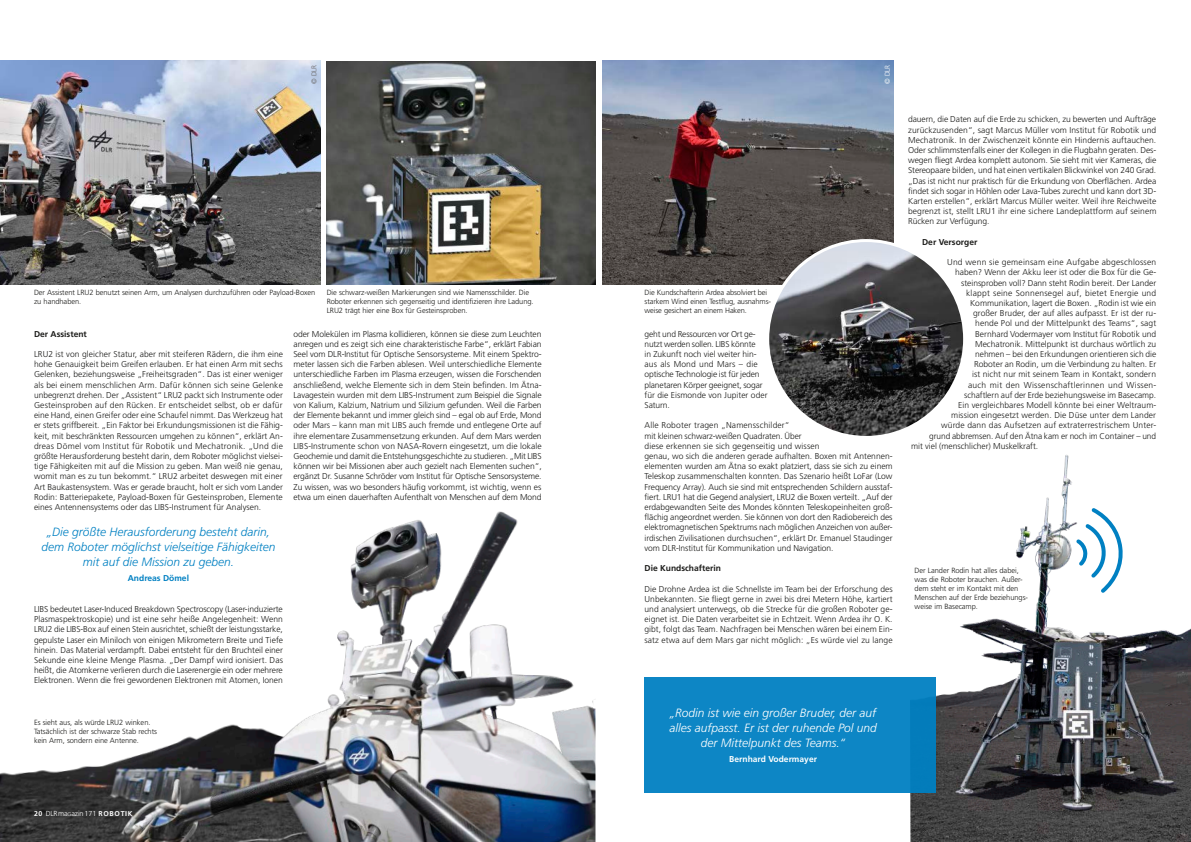
<style>
.page{position:relative;width:1191px;height:842px;background:#fff}
.page>*{position:absolute;margin:0;border:0;box-sizing:border-box;transform-origin:0 0}
.t1{font:italic 300 12px/15px "Frutiger LT Std";color:#0080c2;text-align:center}
.t2{font:italic 300 12px/15px "Frutiger LT Std";color:#fff;text-align:center}
.t3{font:300 8.5px/10.2px "Frutiger LT Std";color:#1c1c1a;text-align:justify}
.t4{font:300 8.5px "Frutiger LT Std";letter-spacing:.025em;color:#1c1c1a}
.t5{font:700 8.5px "Frutiger LT Std";color:#1c1c1a}
.t6{font:700 8.5px "Frutiger LT Std";color:#fff}
.t7{font:700 8.5px "Frutiger LT Std";color:#0080c2}
.t8{font:300 7.5px/9px "Frutiger LT Std";letter-spacing:-.01em;color:#1c1c1a}
.t9{font:700 7px "Frutiger LT Std";letter-spacing:.1em;color:#fff}
.t10{font:300 7px "Frutiger LT Std";color:#696767}
.t11{font:300 7px "Frutiger LT Std";color:#fff}
.s1{font-weight:300;font-size:7.3px}
.s2{font-weight:300;font-size:5.6px}
.s3{font-weight:300;font-size:7.2px}
</style>
<div class="page">
<img style="left:0;top:61px;width:320px;height:224px">
<img style="left:327px;top:61px;width:268px;height:224px">
<img style="left:0;top:511px;width:595px;height:331px">
<img style="left:602px;top:61px;width:292px;height:224px">
<img style="left:767px;top:241px;width:197px;height:196px;border-radius:98px">
<img style="left:911px;top:455px;width:280px;height:387px">
<svg style="left:1072px;top:505px;width:50px;height:91px"></svg>
<svg style="left:593px;top:699px;width:3px;height:10px"></svg>
<div style="left:644px;top:677px;width:292px;height:116px;background:#0d86c5"></div>
<p class="t10" style="left:310px;top:84px;width:21px;rotate:-90deg">© DLR</p>
<p class="t11" style="left:883px;top:84px;width:21px;rotate:-90deg">© DLR</p>
<p class="t3" style="left:908px;top:114px;width:250px">dauern, die Daten auf die Erde zu schicken, zu bewerten und Aufträge zurückzusenden“, sagt Marcus Müller vom Institut für Robotik und Mechatronik. In der Zwischenzeit könnte ein Hindernis auftauchen.<br>Oder schlimmstenfalls einer der Kollegen in die Flugbahn geraten. Des&shy;wegen fliegt Ardea komplett autonom. Sie sieht mit vier Kameras, die Stereopaare bilden, und hat einen vertikalen Blickwinkel von 240 Grad. „Das ist nicht nur praktisch für die Erkundung von Oberflächen. Ardea findet sich sogar in Höhlen oder Lava-Tubes zurecht und kann dort 3D-Karten erstellen“, erklärt Marcus Müller weiter. Weil ihre Reichweite begrenzt ist, stellt LRU1 ihr eine sichere Landeplattform auf seinem Rücken zur Verfügung.</p>
<p class="t5" style="left:922px;top:237px;width:57px">Der Versorger</p>
<p class="t4" style="left:947px;top:257px;width:211px">Und wenn sie gemeinsam eine Aufgabe abgeschlossen</p>
<p class="t3" style="left:955px;top:267px;width:203px">haben? Wenn der Akku leer ist oder die Box für die Ge-</p>
<p class="t3" style="left:961px;top:278px;width:196px">steinsproben voll? Dann steht Rodin bereit. Der Lander</p>
<p class="t4" style="left:966px;top:288px;width:192px">klappt seine Sonnensegel auf, bietet Energie und</p>
<p class="t3" style="left:970px;top:298px;width:187px">Kommunikation, lagert die Boxen. „Rodin ist wie ein</p>
<p class="t3" style="left:973px;top:308px;width:185px">großer Bruder, der auf alles aufpasst. Er ist der ru-</p>
<p class="t3" style="left:975px;top:318px;width:182px">hende Pol und der Mittelpunkt des Teams“, sagt</p>
<p class="t3" style="left:975px;top:329px;width:182px">Bernhard Vodermayer vom Institut für Robotik und</p>
<p class="t3" style="left:975px;top:339px;width:183px">Mechatronik. Mittelpunkt ist durchaus wörtlich zu</p>
<p class="t3" style="left:975px;top:349px;width:183px">nehmen – bei den Erkundungen orientieren sich die</p>
<p class="t3" style="left:974px;top:359px;width:183px">Roboter an Rodin, um die Verbindung zu halten. Er</p>
<p class="t3" style="left:972px;top:369px;width:185px">ist nicht nur mit seinem Team in Kontakt, sondern</p>
<p class="t4" style="left:968px;top:380px;width:190px">auch mit den Wissenschaftlerinnen und Wissen-</p>
<p class="t3" style="left:964px;top:390px;width:194px">schaftlern auf der Erde beziehungsweise im Basecamp.</p>
<p class="t3" style="left:958px;top:400px;width:200px">Ein vergleichbares Modell könnte bei einer Weltraum-</p>
<p class="t3" style="left:951px;top:410px;width:206px">mission eingesetzt werden. Die Düse unter dem Lander</p>
<p class="t3" style="left:941px;top:420px;width:216px">würde dann das Aufsetzen auf extraterrestrischem Unter-</p>
<p class="t3" style="left:929px;top:431px;width:228px">grund abbremsen. Auf den Ätna kam er noch im Container – und</p>
<p class="t3" style="left:911px;top:441px;width:129px">mit viel (menschlicher) Muskelkraft.</p>
<p class="t8" style="left:34px;top:288px;width:283px">Der Assistent LRU2 benutzt seinen Arm, um Analysen durchzuführen oder Payload-Boxen zu handhaben.</p>
<p class="t8" style="left:327px;top:288px;width:208px">Die schwarz-weißen Markierungen sind wie Namensschilder. Die<br>Roboter erkennen sich gegenseitig und identifizieren ihre Ladung.<br>LRU2 trägt hier eine Box für Gesteinsproben.</p>
<p class="t8" style="left:644px;top:288px;width:128px">Die Kundschafterin Ardea absolviert bei starkem Wind einen Testflug, ausnahms&shy;weise gesichert an einem Haken.</p>
<p class="t3" style="left:293px;top:329px;width:250px">oder Molekülen im Plasma kollidieren, können sie diese zum Leuchten anregen und es zeigt sich eine charakteristische Farbe“, erklärt Fabian Seel vom DLR-Institut für Optische Sensorsysteme. Mit einem Spektro&shy;meter lassen sich die Farben ablesen. Weil unterschiedliche Elemente unterschiedliche Farben im Plasma erzeugen, wissen die Forschenden anschließend, welche Elemente sich in dem Stein befinden. Im Ätna-Lavagestein wurden mit dem LIBS-Instrument zum Beispiel die Signale von Kalium, Kalzium, Natrium und Silizium gefunden. Weil die Farben der Elemente bekannt und immer gleich sind – egal ob auf Erde, Mond oder Mars – kann man mit LIBS auch fremde und entlegene Orte auf ihre elementare Zusammensetzung erkunden. Auf dem Mars werden LIBS-Instrumente schon von NASA-Rovern eingesetzt, um die lokale Geochemie und damit die Entstehungsgeschichte zu studieren. „Mit LIBS können wir bei Missionen aber auch gezielt nach Elementen suchen“, ergänzt Dr. Susanne Schröder vom Institut für Optische Sensorsysteme.<br>Zu wissen, was wo besonders häufig vorkommt, ist wichtig, wenn es etwa um einen dauerhaften Aufenthalt von Menschen auf dem Mond</p>
<p class="t3" style="left:644px;top:329px;width:124px;text-align:left">geht und Ressourcen vor Ort ge&shy;nutzt werden sollen. LIBS könnte<br>in Zukunft noch viel weiter hin&shy;aus als Mond und Mars – die optische Technologie ist für jeden planetaren Körper geeignet, sogar für die Eismonde von Jupiter oder<br>Saturn.</p>
<p class="t5" style="left:34px;top:329px;width:54px">Der Assistent</p>
<p class="t3" style="left:34px;top:349px;width:250px">LRU2 ist von gleicher Statur, aber mit steiferen Rädern, die ihm eine hohe Genauigkeit beim Greifen erlauben. Er hat einen Arm mit sechs Gelenken, beziehungsweise „Freiheitsgraden“. Das ist einer weniger als bei einem menschlichen Arm. Dafür können sich seine Gelenke unbegrenzt drehen. Der „Assistent“ LRU2 packt sich Instrumente oder Gesteinsproben auf den Rücken. Er entscheidet selbst, ob er dafür eine Hand, einen Greifer oder eine Schaufel nimmt. Das Werkzeug hat er stets griffbereit. „Ein Faktor bei Erkundungsmissionen ist die Fähig&shy;keit, mit beschränkten Ressourcen umgehen zu können“, erklärt An&shy;dreas Dömel vom Institut für Robotik und Mechatronik. „Und die größte Herausforderung besteht darin, dem Roboter möglichst vielsei&shy;tige Fähigkeiten mit auf die Mission zu geben. Man weiß nie genau, womit man es zu tun bekommt.“ LRU2 arbeitet deswegen mit einer Art Baukastensystem. Was er gerade braucht, holt er sich vom Lander Rodin: Batteriepakete, Payload-Boxen für Gesteinsproben, Elemente eines Antennensystems oder das LIBS-Instrument für Analysen.</p>
<p class="t3" style="left:644px;top:420px;width:250px;text-align:left">Alle Roboter tragen „Namensschilder“<br>mit kleinen schwarz-weißen Quadraten. Über<br>diese erkennen sie sich gegenseitig und wissen<br>genau, wo sich die anderen gerade aufhalten. Boxen mit Antennen&shy;elementen wurden am Ätna so exakt platziert, dass sie sich zu einem Teleskop zusammenschalten konnten. Das Szenario heißt LoFar (Low Frequency Array). Auch sie sind mit entsprechenden Schildern ausstaf&shy;fiert. LRU1 hat die Gegend analysiert, LRU2 die Boxen verteilt. „Auf der erdabgewandten Seite des Mondes könnten Teleskopeinheiten groß&shy;flächig angeordnet werden. Sie können von dort den Radiobereich des elektromagnetischen Spektrums nach möglichen Anzeichen von außer&shy;irdischen Zivilisationen durchsuchen“, erklärt Dr. Emanuel Staudinger vom DLR-Institut für Kommunikation und Navigation.</p>
<p class="t5" style="left:644px;top:563px;width:78px">Die Kundschafterin</p>
<p class="t3" style="left:644px;top:584px;width:250px">Die Drohne Ardea ist die Schnellste im Team bei der Erforschung des Unbekannten. Sie fliegt gerne in zwei bis drei Metern Höhe, kartiert und analysiert unterwegs, ob die Strecke für die großen Roboter ge&shy;eignet ist. Die Daten verarbeitet sie in Echtzeit. Wenn Ardea ihr O. K. gibt, folgt das Team. Nachfragen bei Menschen wären bei einem Ein&shy;satz etwa auf dem Mars gar nicht möglich: „Es würde viel zu lange</p>
<h1 class="t1" style="left:41px;top:524px;width:236px">„Die größte Herausforderung besteht darin, dem Roboter möglichst vielseitige Fähigkeiten mit auf die Mission zu geben.</h1>
<p class="t7" style="left:128px;top:573px;width:63px">Andreas Dömel</p>
<p class="t8" style="left:914px;top:566px;width:115px">Der Lander Rodin hat alles dabei, was die Roboter brauchen. Außer&shy;dem steht er im Kontakt mit den<br>Menschen auf der Erde beziehungs&shy;weise im Basecamp.</p>
<p class="t3" style="left:34px;top:604px;width:250px">LIBS bedeutet Laser-Induced Breakdown Spectroscopy (Laser-induzierte Plasmaspektroskopie) und ist eine sehr heiße Angelegenheit: Wenn LRU2 die LIBS-Box auf einen Stein ausrichtet, schießt der leistungsstarke, gepulste Laser ein Miniloch von einigen Mikrometern Breite und Tiefe hinein. Das Material verdampft. Dabei entsteht für den Bruchteil einer Sekunde eine kleine Menge Plasma. „Der Dampf wird ionisiert. Das heißt, die Atomkerne verlieren durch die Laserenergie ein oder mehrere Elektronen. Wenn die frei gewordenen Elektronen mit Atomen, Ionen</p>
<p class="t8" style="left:34px;top:718px;width:124px">Es sieht aus, als würde LRU2 winken.<br>Tatsächlich ist der schwarze Stab rechts kein Arm, sondern eine Antenne.</p>
<p class="t9" style="left:34px;top:809px;width:100px">20 <span class="s1">DLRma</span><span class="s2">G</span><span class="s1">azin</span><span class="s3">171</span> ROBOTIK</p>
<h1 class="t2" style="left:669px;top:705px;width:209px">„Rodin ist wie ein großer Bruder, der auf alles aufpasst. Er ist der ruhende Pol und der Mittelpunkt des Teams.“</h1>
<p class="t6" style="left:729px;top:754px;width:89px">Bernhard Vodermayer</p>
</div>
